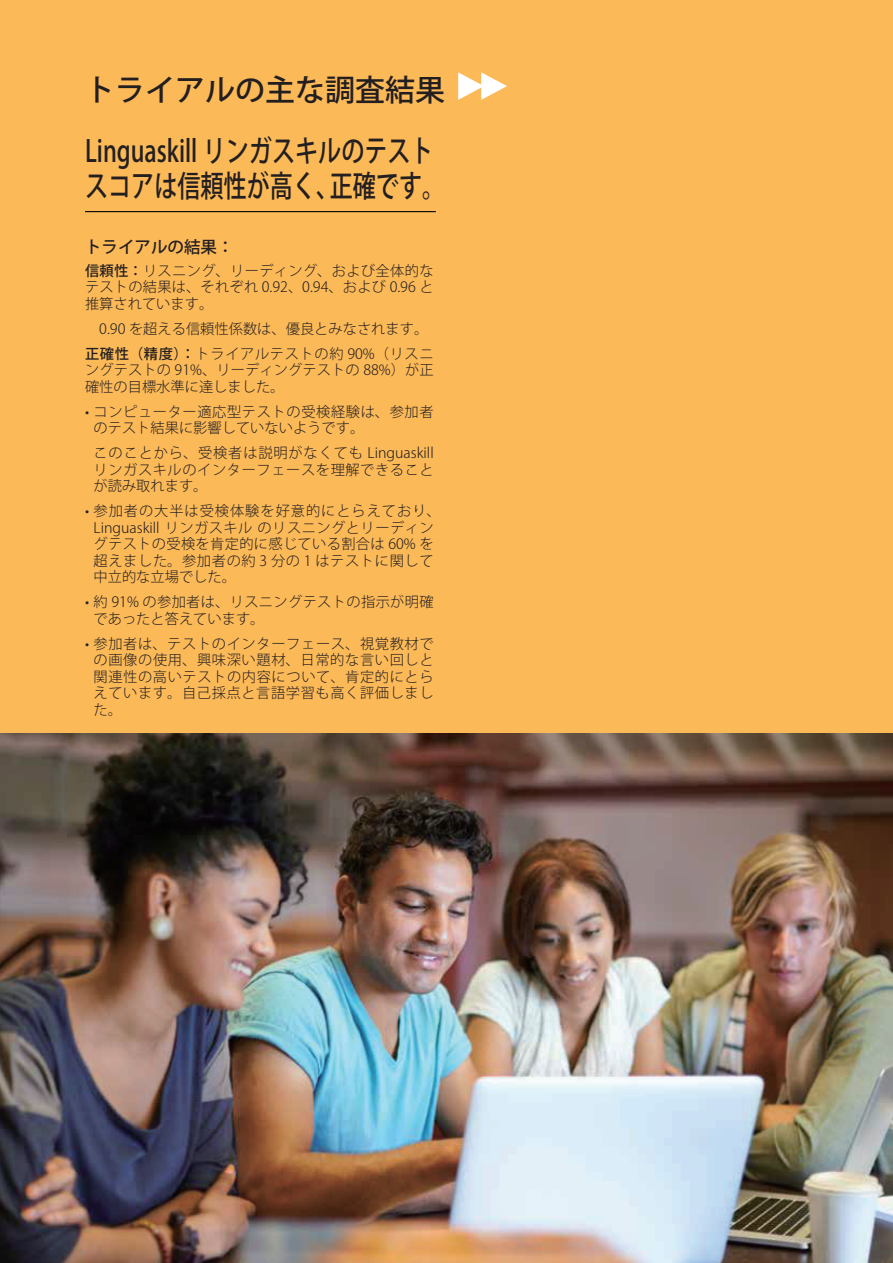
<style>
.page{position:relative;width:893px;height:1263px;background:#fcb958}
.page>*{position:absolute;margin:0;border:0;box-sizing:border-box;transform-origin:0 0}
.t1{font:500 30px/61.7px "Koz Go Pr 6 N";color:#231f20}
.t2{font:500 30px "Koz Go Pr 6 N";color:#231f20;scale:.77 1}
.t3{font:500 16.5px "Koz Go Pr 6 N";color:#231f20}
.t4{font:300 14.25px/16.5px "Koz Go Pr 6 N";letter-spacing:.025em;color:#231f20;text-align:justify}
.t5{font:300 14.25px/25px "Koz Go Pr 6 N";color:#231f20}
.t6{font:300 14.25px/16.5px "Koz Go Pr 6 N";letter-spacing:.005em;color:#231f20}
.s1{font-weight:500}
</style>
<div class="page">
<hr style="left:85px;top:211px;width:351px;height:1px;background:#030303">
<img style="left:0;top:733px;width:893px;height:530px">
<svg style="left:458px;top:72px;width:49px;height:28px"></svg>
<h1 class="t1" style="left:85px;top:60px;width:361px">トライアルの主な調査結果<br>Linguaskill リンガスキルのテスト</h1>
<h1 class="t2" style="left:85px;top:169px;width:469px">スコアは信頼性が高く、正確です。</h1>
<p class="t3" style="left:85px;top:237px;width:150px">トライアルの結果：</p>
<p class="t4" style="left:85px;top:262px;width:350px"><span class="s1">信頼性：</span>リスニング、リーディング、および全体的なテストの結果は、それぞれ 0.92、0.94、および 0.96 と推算されています。</p>
<p class="t5" style="left:85px;top:316px;width:350px">　0.90 を超える信頼性係数は、優良とみなされます。<span class="s1">正確性（精度）：</span>トライアルテストの約 90%（リスニ</p>
<p class="t6" style="left:85px;top:362px;width:350px">ングテストの 91%、リーディングテストの 88%）が正確性の目標水準に達しました。</p>
<p class="t4" style="left:94px;top:404px;width:342px;text-indent:-9px">• コンピューター適応型テストの受検経験は、参加者のテスト結果に影響していないようです。</p>
<p class="t4" style="left:94px;top:445px;width:342px">このことから、受検者は説明がなくても Linguaskillリンガスキルのインターフェースを理解できることが読み取れます。</p>
<p class="t4" style="left:94px;top:503px;width:349px;text-align:left;text-indent:-9px">• 参加者の大半は受検体験を好意的にとらえており、<br>Linguaskill リンガスキル のリスニングとリーディングテストの受検を肯定的に感じている割合は 60% を超えました。参加者の約 3 分の 1 はテストに関して中立的な立場でした。</p>
<p class="t4" style="left:94px;top:594px;width:342px;text-indent:-9px">• 約 91% の参加者は、リスニングテストの指示が明確であったと答えています。</p>
<p class="t4" style="left:94px;top:636px;width:342px;text-indent:-9px">• 参加者は、テストのインターフェース、視覚教材での画像の使用、興味深い題材、日常的な言い回しと関連性の高いテストの内容について、肯定的にとらえています。自己採点と言語学習も高く評価しました。</p>
</div>
